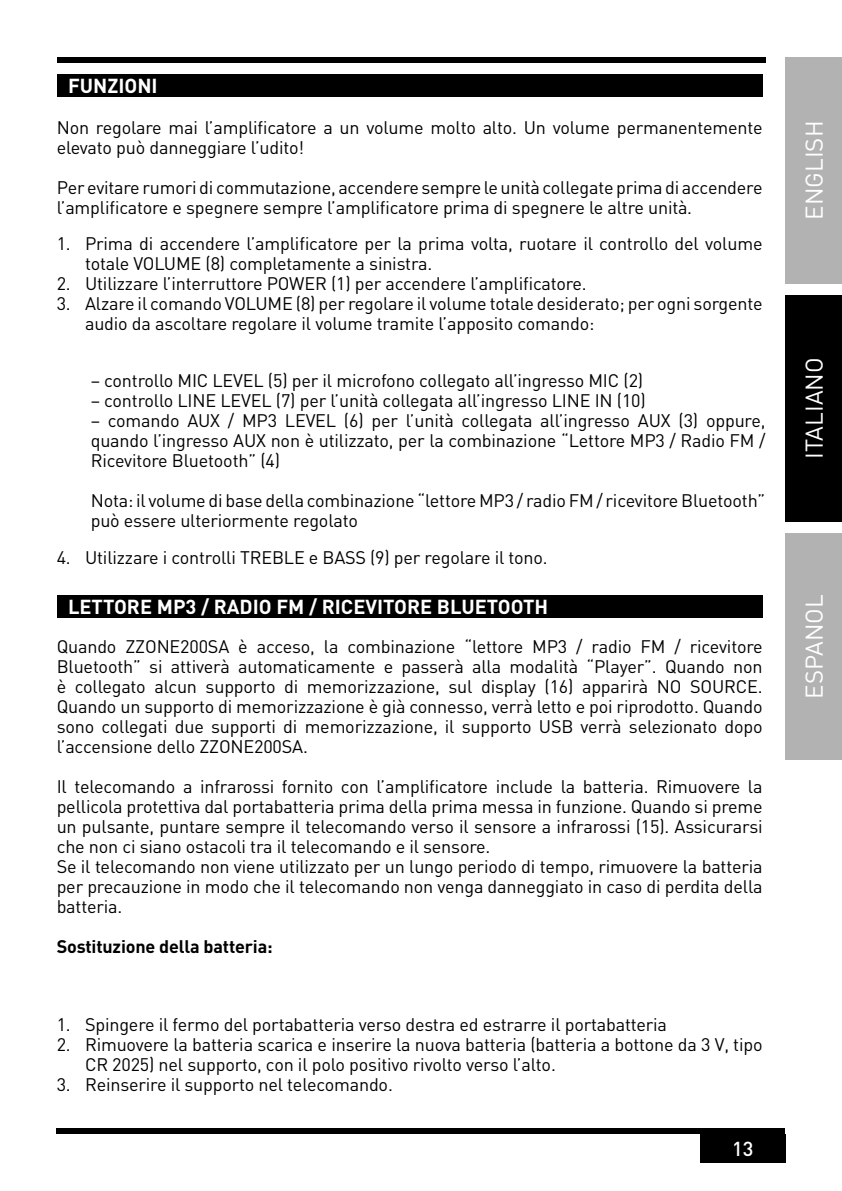
<style>
.page{position:relative;width:842px;height:1191px;background:#fff}
.page>*{position:absolute;margin:0;border:0;box-sizing:border-box;transform-origin:0 0}
.t1{font:24px "DIN Pro";color:#fff}
.t2{font:700 20px "DIN Pro";color:#fff}
.t3{font:500 20px "DIN Pro";color:#fff}
.t4{font:18px/20px "DIN Pro";letter-spacing:-.01em;color:#000}
.t5{font:700 18px "DIN Pro";letter-spacing:-.01em;color:#000}
</style>
<div class="page">
<div style="left:785px;top:533px;width:57px;height:227px;background:#b3b2b2"></div>
<div style="left:57px;top:57px;width:708px;height:5px;background:#000"></div>
<div style="left:57px;top:1128px;width:728px;height:6px;background:#000"></div>
<div style="left:700px;top:1134px;width:85px;height:28px;background:#000"></div>
<div style="left:785px;top:295px;width:57px;height:227px;background:#000"></div>
<div style="left:785px;top:57px;width:57px;height:226px;background:#b3b2b2"></div>
<div style="left:57px;top:74px;width:706px;height:23px;background:#000"></div>
<div style="left:57px;top:595px;width:706px;height:23px;background:#000"></div>
<p class="t2" style="left:68px;top:72px;width:91px">FUNZIONI</p>
<p class="t4" style="left:57px;top:116px;width:707px">Non regolare mai l’amplificatore a un volume molto alto. Un volume permanentemente elevato può danneggiare l’udito!</p>
<p class="t4" style="left:57px;top:176px;width:707px">Per evitare rumori di commutazione, accendere sempre le unità collegate prima di accendere l’amplificatore e spegnere sempre l’amplificatore prima di spegnere le altre unità.</p>
<p class="t4" style="left:85px;top:233px;width:679px;text-indent:-28px">1. Prima di accendere l’amplificatore per la prima volta, ruotare il controllo del volume totale VOLUME (8) completamente a sinistra.</p>
<p class="t4" style="left:57px;top:273px;width:532px">2. Utilizzare l’interruttore POWER (1) per accendere l’amplificatore.</p>
<p class="t4" style="left:85px;top:293px;width:679px;text-indent:-28px">3. Alzare il comando VOLUME (8) per regolare il volume totale desiderato; per ogni sorgente audio da ascoltare regolare il volume tramite l’apposito comando:</p>
<p class="t4" style="left:91px;top:370px;width:554px">– controllo MIC LEVEL (5) per il microfono collegato all’ingresso MIC (2)</p>
<p class="t4" style="left:91px;top:390px;width:557px">– controllo LINE LEVEL (7) per l’unità collegata all’ingresso LINE IN (10)</p>
<p class="t4" style="left:91px;top:410px;width:676px;text-align:justify">– comando AUX / MP3 LEVEL (6) per l’unità collegata all’ingresso AUX (3) oppure, quando l’ingresso AUX non è utilizzato, per la combinazione “Lettore MP3 / Radio FM / Ricevitore Bluetooth” (4)</p>
<p class="t4" style="left:91px;top:490px;width:676px">Nota: il volume di base della combinazione “lettore MP3 / radio FM / ricevitore Bluetooth” può essere ulteriormente regolato</p>
<p class="t4" style="left:57px;top:546px;width:492px">4. Utilizzare i controlli TREBLE e BASS (9) per regolare il tono.</p>
<p class="t2" style="left:68px;top:593px;width:482px">LETTORE MP3 / RADIO FM / RICEVITORE BLUETOOTH</p>
<p class="t4" style="left:57px;top:636px;width:707px;text-align:justify">Quando ZZONE200SA è acceso, la combinazione “lettore MP3 / radio FM / ricevitore Bluetooth” si attiverà automaticamente e passerà alla modalità “Player”. Quando non è collegato alcun supporto di memorizzazione, sul display (16) apparirà NO SOURCE.<br>Quando un supporto di memorizzazione è già connesso, verrà letto e poi riprodotto. Quando sono collegati due supporti di memorizzazione, il supporto USB verrà selezionato dopo l’accensione dello ZZONE200SA.</p>
<p class="t4" style="left:57px;top:776px;width:707px">Il telecomando a infrarossi fornito con l’amplificatore include la batteria. Rimuovere la pellicola protettiva dal portabatteria prima della prima messa in funzione. Quando si preme un pulsante, puntare sempre il telecomando verso il sensore a infrarossi (15). Assicurarsi che non ci siano ostacoli tra il telecomando e il sensore.<br>Se il telecomando non viene utilizzato per un lungo periodo di tempo, rimuovere la batteria per precauzione in modo che il telecomando non venga danneggiato in caso di perdita della batteria.</p>
<p class="t5" style="left:57px;top:934px;width:217px">Sostituzione della batteria:</p>
<p class="t4" style="left:57px;top:1013px;width:612px">1. Spingere il fermo del portabatteria verso destra ed estrarre il portabatteria</p>
<p class="t4" style="left:85px;top:1033px;width:679px;text-indent:-28px">2. Rimuovere la batteria scarica e inserire la nuova batteria (batteria a bottone da 3 V, tipo<br>CR 2025) nel supporto, con il polo positivo rivolto verso l’alto.</p>
<p class="t4" style="left:57px;top:1073px;width:338px">3. Reinserire il supporto nel telecomando.</p>
<p class="t3" style="left:732px;top:1135px;width:23px">13</p>
<h1 class="t1" style="left:798px;top:220px;width:100px;rotate:-90deg">ENGLISH</h1>
<h1 class="t1" style="left:798px;top:459px;width:103px;rotate:-90deg">ITALIANO</h1>
<h1 class="t1" style="left:798px;top:698px;width:106px;rotate:-90deg">ESPANOL</h1>
</div>
